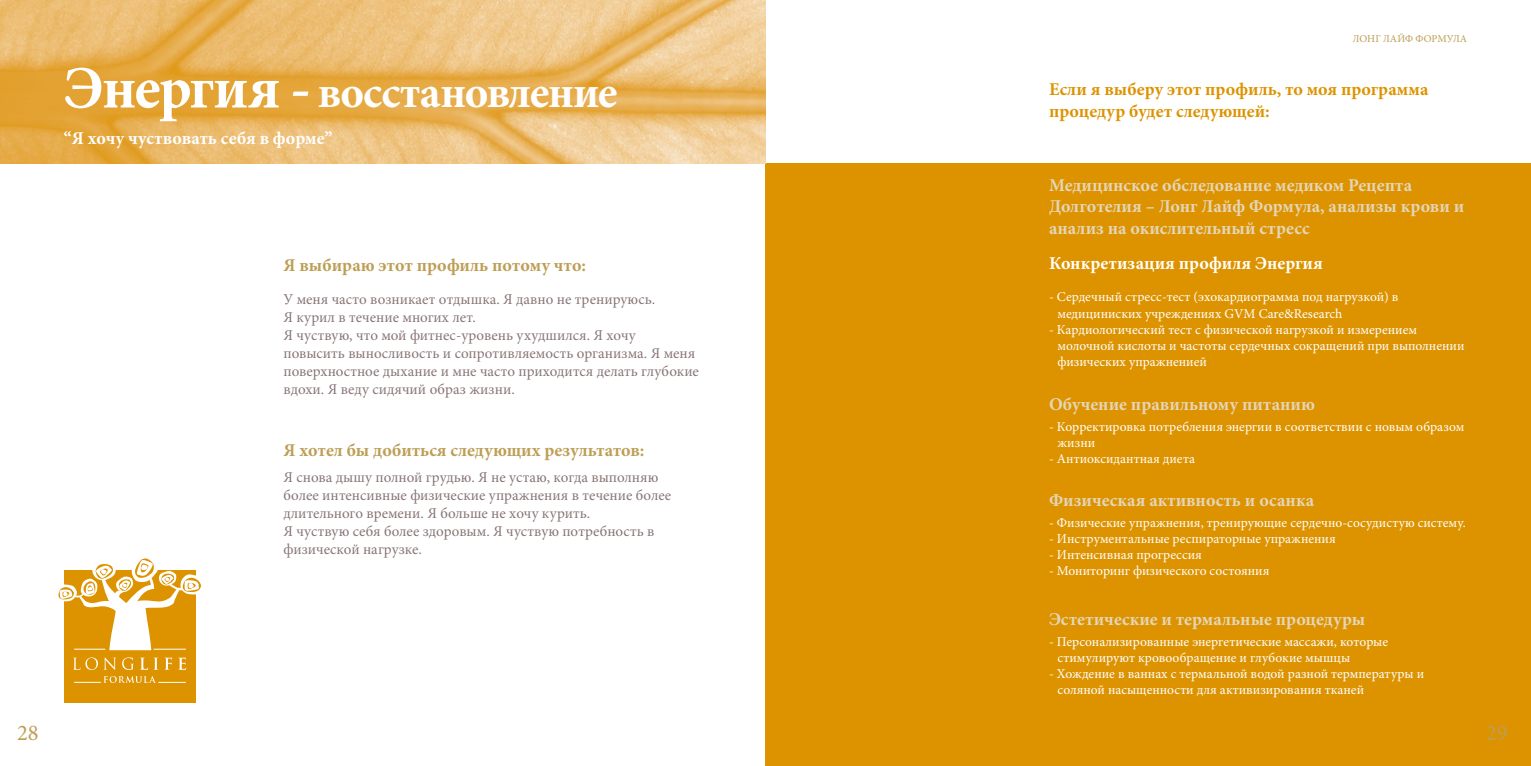
<style>
.page{position:relative;width:1531px;height:766px;background:#fff}
.page>*{position:absolute;margin:0;border:0;box-sizing:border-box;transform-origin:0 0}
.t1{font:700 45px "Minion Pro";letter-spacing:-.02em;color:#fff}
.t2{font:22.5px "Minion Pro";color:#bd9e55}
.t3{font:700 18px/21.6px "Minion Pro";color:#e4d6b9}
.t4{font:700 18px "Minion Pro";color:#bd9e55}
.t5{font:700 18px/21.6px "Minion Pro";color:#dd9300}
.t6{font:700 18px "Minion Pro";color:#fff}
.t7{font:15px/18px "Minion Pro";color:#897576}
.t8{font:13.5px/16.2px "Minion Pro";color:#fff}
.t9{font:10.5px "Minion Pro";color:#bd9e55}
.s1{font-size:60px}
</style>
<div class="page">
<div style="left:765px;top:164px;width:766px;height:601px;background:#dd9300"></div>
<img style="left:0;top:0;width:765px;height:164px">
<div style="left:64px;top:570px;width:132px;height:132px;background:#dd9300"></div>
<svg style="left:73px;top:657px;width:43px;height:12px"></svg>
<svg style="left:122px;top:657px;width:12px;height:12px"></svg>
<svg style="left:140px;top:657px;width:32px;height:12px"></svg>
<svg style="left:178px;top:657px;width:8px;height:12px"></svg>
<svg style="left:58px;top:558px;width:143px;height:92px"></svg>
<svg style="left:74px;top:676px;width:112px;height:7px"></svg>
<h1 class="t1" style="left:64px;top:61px;width:555px"><span class="s1">Энергия -</span> восстановление</h1>
<h3 class="t6" style="left:64px;top:125px;width:270px">“Я хочу чуствовать себя в форме”</h3>
<h3 class="t4" style="left:283px;top:252px;width:304px">Я выбираю этот профиль потому что:</h3>
<p class="t7" style="left:283px;top:290px;width:417px">У меня часто возникает отдышка. Я давно не тренируюсь.<br>Я курил в течение многих лет.<br>Я чуствую, что мой фитнес-уровень ухудшился. Я хочу повысить выносливость и сопротивляемость организма. Я меня поверхностное дыхание и мне часто приходится делать глубокие вдохи. Я веду сидячий образ жизни.</p>
<h3 class="t4" style="left:283px;top:437px;width:362px">Я хотел бы добиться следующих результатов:</h3>
<p class="t7" style="left:283px;top:468px;width:389px">Я снова дышу полной грудью. Я не устаю, когда выполняю более интенсивные физические упражнения в течение более длительного времени. Я больше не хочу курить.<br>Я чуствую себя более здоровым. Я чуствую потребность в физической нагрузке.</p>
<p class="t9" style="left:1353px;top:32px;width:116px">ЛОНГ ЛАЙФ ФОРМУЛА</p>
<h3 class="t5" style="left:1049px;top:78px;width:381px">Если я выберу этот профиль, то моя программа процедур будет следующей:</h3>
<h3 class="t3" style="left:1049px;top:174px;width:417px">Медицинское обследование медиком Рецепта<br>Долготелия – Лонг Лайф Формула, анализы крови и анализ на окислительный стресс</h3>
<h3 class="t6" style="left:1049px;top:251px;width:275px">Конкретизация профиля энергия</h3>
<p class="t8" style="left:1057px;top:289px;width:342px;text-indent:-9px">- Сердечный стресс-тест (эхокардиограмма под нагрузкой) в медициниских учреждениях GVM Care&amp;Research</p>
<p class="t8" style="left:1057px;top:321px;width:408px;text-indent:-9px">- Кардиологический тест с физической нагрузкой и измерением молочной кислоты и частоты сердечных сокращений при выполнении физических упражненией</p>
<h3 class="t3" style="left:1049px;top:393px;width:267px">Обучение правильному питанию</h3>
<p class="t8" style="left:1057px;top:418px;width:408px;text-indent:-9px">- Корректировка потребления энергии в соответствии с новым образом жизни</p>
<p class="t8" style="left:1049px;top:450px;width:148px">- Антиоксидантная диета</p>
<h3 class="t3" style="left:1049px;top:488px;width:267px">Физическая активность и осанка</h3>
<p class="t8" style="left:1049px;top:514px;width:418px">- Физические упражнения, тренирующие сердечно-сосудистую систему.</p>
<p class="t8" style="left:1049px;top:530px;width:288px">- Инструментальные респираторные упражнения</p>
<p class="t8" style="left:1049px;top:546px;width:154px">- Интенсивная прогрессия</p>
<p class="t8" style="left:1049px;top:562px;width:222px">- Мониторинг физического состояния</p>
<h3 class="t3" style="left:1049px;top:608px;width:318px">Эстетические и термальные процедуры</h3>
<p class="t8" style="left:1057px;top:633px;width:332px;text-indent:-9px">- Персонализированные энергетические массажи, которые стимулируют кровообращение и глубокие мышцы</p>
<p class="t8" style="left:1057px;top:665px;width:368px;text-indent:-9px">- Хождение в ваннах с термальной водой разной термпературы и соляной насыщенности для активизирования тканей</p>
<h2 class="t2" style="left:17px;top:717px;width:23px">28</h2>
<h2 class="t2" style="left:1486px;top:717px;width:23px">29</h2>
</div>
